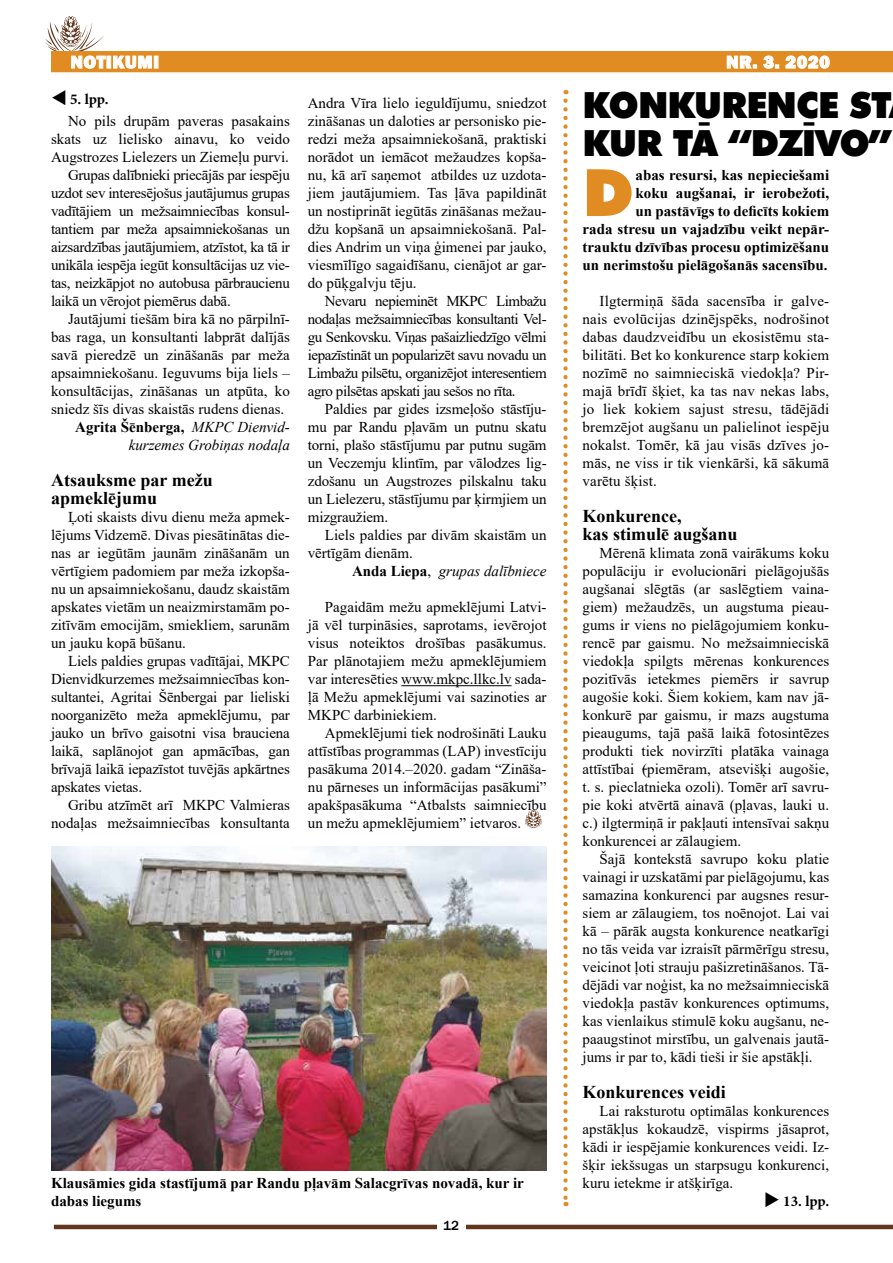
<style>
.page{position:relative;width:893px;height:1263px;background:#fff}
.page>*{position:absolute;margin:0;border:0;box-sizing:border-box;transform-origin:0 0}
.t1{font:900 65.4px "Futura TL";color:#e08c23}
.t2{font:900 36px/37.5px "Futura TL";letter-spacing:-.025em;color:#000}
.t3{font:700 18px/18px "Times New Roman";color:#000}
.t4{font:800 18px "Franklin Gothic";letter-spacing:.04em;color:#fff}
.t5{font:15px/18px "Times New Roman";color:#000;text-align:justify}
.t6{font:700 15px/18px "Times New Roman";color:#000;text-align:right}
.t7{font:15px "Times New Roman";letter-spacing:-.02em;color:#000}
.t8{font:italic 15px "Times New Roman";color:#000}
.t9{font:700 15px "Minion Pro";letter-spacing:-.005em;color:#000}
.t10{font:500 13.5px "Franklin Gothic";color:#000}
.s1{font-weight:400;font-style:italic}
.s2{font-weight:700;font-style:normal}
.s3{font-style:normal}
</style>
<div class="page">
<hr style="left:54px;top:1225px;width:839px;height:4px;background:#62351c">
<div style="left:437px;top:1221px;width:28px;height:17px;background:#fff"></div>
<div style="left:51px;top:51px;width:842px;height:21px;background:#e08c23"></div>
<svg style="left:726px;top:55px;width:31px;height:14px"></svg>
<svg style="left:763px;top:55px;width:16px;height:14px"></svg>
<svg style="left:785px;top:55px;width:45px;height:14px"></svg>
<svg style="left:45px;top:16px;width:61px;height:53px"></svg>
<div style="left:107px;top:56px;width:4px;height:13px;border:1px solid #fff"></div>
<svg style="left:113px;top:55px;width:39px;height:14px"></svg>
<div style="left:154px;top:56px;width:4px;height:13px;border:1px solid #fff"></div>
<svg style="left:563px;top:101px;width:5px;height:1105px"></svg>
<hr style="left:401px;top:685px;width:111px;height:1px;background:#000">
<svg style="left:525px;top:810px;width:17px;height:18px"></svg>
<img style="left:51px;top:846px;width:496px;height:324px">
<p class="t4" style="left:71px;top:50px;width:90px">NOTIKUMI</p>
<p class="t4" style="left:726px;top:50px;width:105px">NR. 3. 2020</p>
<p class="t9" style="left:51px;top:89px;width:59px">▼ 5. lpp.</p>
<p class="t5" style="left:68px;top:112px;width:223px">No pils drupām paveras pasakains</p>
<p class="t5" style="left:51px;top:130px;width:240px">skats uz lielisko ainavu, ko veido</p>
<p class="t5" style="left:51px;top:148px;width:239px">Augstrozes Lielezers un Ziemeļu purvi.</p>
<p class="t7" style="left:68px;top:164px;width:223px">Grupas dalībnieki priecājās par iespēju</p>
<p class="t7" style="left:51px;top:182px;width:240px">uzdot sev interesējošus jautājumus grupas</p>
<p class="t7" style="left:51px;top:200px;width:240px">vadītājiem un mežsaimniecības konsul-</p>
<p class="t7" style="left:51px;top:218px;width:240px">tantiem par meža apsaimniekošanas un</p>
<p class="t7" style="left:51px;top:236px;width:240px">aizsardzības jautājumiem, atzīstot, ka tā ir</p>
<p class="t7" style="left:51px;top:254px;width:240px">unikāla iespēja iegūt konsultācijas uz vie-</p>
<p class="t7" style="left:51px;top:272px;width:240px">tas, neizkāpjot no autobusa pārbraucienu</p>
<p class="t7" style="left:51px;top:290px;width:181px">laikā un vērojot piemērus dabā.</p>
<p class="t5" style="left:68px;top:310px;width:223px">Jautājumi tiešām bira kā no pārpilnī-</p>
<p class="t5" style="left:51px;top:328px;width:240px">bas raga, un konsultanti labprāt dalījās</p>
<p class="t5" style="left:51px;top:346px;width:240px">savā pieredzē un zināšanās par meža</p>
<p class="t5" style="left:51px;top:364px;width:240px">apsaimniekošanu. Ieguvums bija liels –</p>
<p class="t5" style="left:51px;top:382px;width:240px">konsultācijas, zināšanas un atpūta, ko</p>
<p class="t5" style="left:51px;top:400px;width:235px">sniedz šīs divas skaistās rudens dienas.</p>
<p class="t6" style="left:75px;top:418px;width:216px">Agrita Šēnberga, <span class="s1">MKPC Dienvid-</span></p>
<p class="t8" style="left:129px;top:435px;width:163px">kurzemes Grobiņas nodaļa</p>
<p class="t3" style="left:51px;top:470px;width:163px">Atsauksme par mežu apmeklējumu</p>
<p class="t5" style="left:51px;top:508px;width:240px;text-indent:17px">Ļoti skaists divu dienu meža apmek&shy;lējums Vidzemē. Divas piesātinātas die&shy;nas ar iegūtām jaunām zināšanām un vērtīgiem padomiem par meža izkopša&shy;nu un apsaimniekošanu, daudz skaistām apskates vietām un neaizmirstamām po&shy;zitīvām emocijām, smiekliem, sarunām un jauku kopā būšanu.</p>
<p class="t5" style="left:51px;top:652px;width:240px;text-indent:17px">Liels paldies grupas vadītājai, MKPC Dienvidkurzemes mežsaimniecības kon&shy;sultantei, Agritai Šēnbergai par lieliski noorganizēto meža apmeklējumu, par jauko un brīvo gaisotni visa brauciena laikā, saplānojot gan apmācības, gan brīvajā laikā iepazīstot tuvējās apkārtnes apskates vietas.</p>
<p class="t5" style="left:51px;top:796px;width:240px;text-align:right">Gribu atzīmēt arī MKPC Valmieras nodaļas mežsaimniecības konsultanta</p>
<p class="t5" style="left:308px;top:94px;width:240px">Andra Vīra lielo ieguldījumu, sniedzot zināšanas un daloties ar personisko pie&shy;redzi meža apsaimniekošanā, praktiski norādot un iemācot mežaudzes kopša&shy;nu, kā arī saņemot atbildes uz uzdota&shy;jiem jautājumiem. Tas ļāva papildināt un nostiprināt iegūtās zināšanas mežau&shy;džu kopšanā un apsaimniekošanā. Pal&shy;dies Andrim un viņa ģimenei par jauko, viesmīlīgo sagaidīšanu, cienājot ar gar&shy;do pūķgalvju tēju.</p>
<p class="t5" style="left:308px;top:292px;width:240px;text-indent:17px">Nevaru nepieminēt MKPC Limbažu nodaļas mežsaimniecības konsultanti Vel&shy;gu Senkovsku. Viņas pašaizliedzīgo vēlmi iepazīstināt un popularizēt savu novadu un Limbažu pilsētu, organizējot interesentiem agro pilsētas apskati jau sešos no rīta.</p>
<p class="t5" style="left:308px;top:400px;width:240px;text-indent:17px">Paldies par gides izsmeļošo stāstīju&shy;mu par Randu pļavām un putnu skatu torni, plašo stāstījumu par putnu sugām un Veczemju klintīm, par vālodzes lig&shy;zdošanu un Augstrozes pilskalnu taku un Lielezeru, stāstījumu par ķirmjiem un mizgraužiem.</p>
<p class="t5" style="left:308px;top:526px;width:240px;text-indent:17px">Liels paldies par divām skaistām un vērtīgām dienām.</p>
<p class="t8" style="left:352px;top:561px;width:196px"><span class="s2">Anda Liepa</span><span class="s3">,</span> grupas dalībniece</p>
<p class="t5" style="left:308px;top:598px;width:240px;text-indent:17px">Pagaidām mežu apmeklējumi Latvi&shy;jā vēl turpināsies, saprotams, ievērojot visus noteiktos drošības pasākumus.<br>Par plānotajiem mežu apmeklējumiem var interesēties www.mkpc.llkc.lv sada&shy;ļā Mežu apmeklējumi vai sazinoties ar MKPC darbiniekiem.</p>
<p class="t5" style="left:308px;top:724px;width:240px;text-indent:17px">Apmeklējumi tiek nodrošināti Lauku attīstības programmas (LAP) investīciju pasākuma 2014.–2020. gadam “Zināša&shy;nu pārneses un informācijas pasākumi” apakšpasākuma “Atbalsts saimniecību un mežu apmeklējumiem” ietvaros.</p>
<p class="t6" style="left:51px;top:1174px;width:474px;text-align:left">Klausāmies gida stastījumā par Randu pļavām Salacgrīvas novadā, kur ir dabas liegums</p>
<p class="t10" style="left:443px;top:1217px;width:17px">12</p>
<h2 class="t2" style="left:583px;top:85px;width:311px">KONKURENCE ST<br>KUR TĀ “DZĪVO”</h2>
<h1 class="t1" style="left:583px;top:148px;width:53px">D</h1>
<p class="t6" style="left:583px;top:166px;width:248px">abas resursi, kas nepieciešami<br>koku augšanai, ir ierobežoti,<br>un pastāvīgs to deficīts kokiem<br>rada stresu un vajadzību veikt nepār&shy;trauktu dzīvības procesu optimizēšanu un nerimstošu pielāgošanās sacensību.</p>
<p class="t5" style="left:583px;top:292px;width:248px;text-indent:17px">Ilgtermiņā šāda sacensība ir galve&shy;nais evolūcijas dzinējspēks, nodrošinot dabas daudzveidību un ekosistēmu sta&shy;bilitāti. Bet ko konkurence starp kokiem nozīmē no saimnieciskā viedokļa? Pir&shy;majā brīdī šķiet, ka tas nav nekas labs, jo liek kokiem sajust stresu, tādējādi bremzējot augšanu un palielinot iespēju nokalst. Tomēr, kā jau visās dzīves jo&shy;mās, ne viss ir tik vienkārši, kā sākumā varētu šķist.</p>
<p class="t3" style="left:583px;top:506px;width:157px">Konkurence,<br>kas stimulē augšanu</p>
<p class="t5" style="left:583px;top:544px;width:248px;text-indent:17px">Mērenā klimata zonā vairākums koku populāciju ir evolucionāri pielāgojušās augšanai slēgtās (ar saslēgtiem vaina&shy;giem) mežaudzēs, un augstuma pieau&shy;gums ir viens no pielāgojumiem konku&shy;rencē par gaismu. No mežsaimnieciskā viedokļa spilgts mērenas konkurences pozitīvās ietekmes piemērs ir savrup augošie koki. Šiem kokiem, kam nav jā&shy;konkurē par gaismu, ir mazs augstuma pieaugums, tajā pašā laikā fotosintēzes produkti tiek novirzīti platāka vainaga attīstībai (piemēram, atsevišķi augošie, t. s. pieclatnieka ozoli). Tomēr arī savru&shy;pie koki atvērtā ainavā (pļavas, lauki u. c.) ilgtermiņā ir pakļauti intensīvai sakņu konkurencei ar zālaugiem.</p>
<p class="t5" style="left:583px;top:850px;width:248px;text-indent:17px">Šajā kontekstā savrupo koku platie vainagi ir uzskatāmi par pielāgojumu, kas samazina konkurenci par augsnes resur&shy;siem ar zālaugiem, tos noēnojot. Lai vai kā – pārāk augsta konkurence neatkarīgi no tās veida var izraisīt pārmērīgu stresu, veicinot ļoti strauju pašizretināšanos. Tā&shy;dējādi var noģist, ka no mežsaimnieciskā viedokļa pastāv konkurences optimums, kas vienlaikus stimulē koku augšanu, ne&shy;paaugstinot mirstību, un galvenais jautā&shy;jums ir par to, kādi tieši ir šie apstākļi.</p>
<p class="t3" style="left:583px;top:1082px;width:145px">Konkurences veidi</p>
<p class="t5" style="left:583px;top:1102px;width:248px;text-indent:17px">Lai raksturotu optimālas konkurences apstākļus kokaudzē, vispirms jāsaprot, kādi ir iespējamie konkurences veidi. Iz&shy;šķir iekšsugas un starpsugu konkurenci, kuru ietekme ir atšķirīga.</p>
<p class="t9" style="left:764px;top:1191px;width:66px">◆ 13. lpp.</p>
</div>
